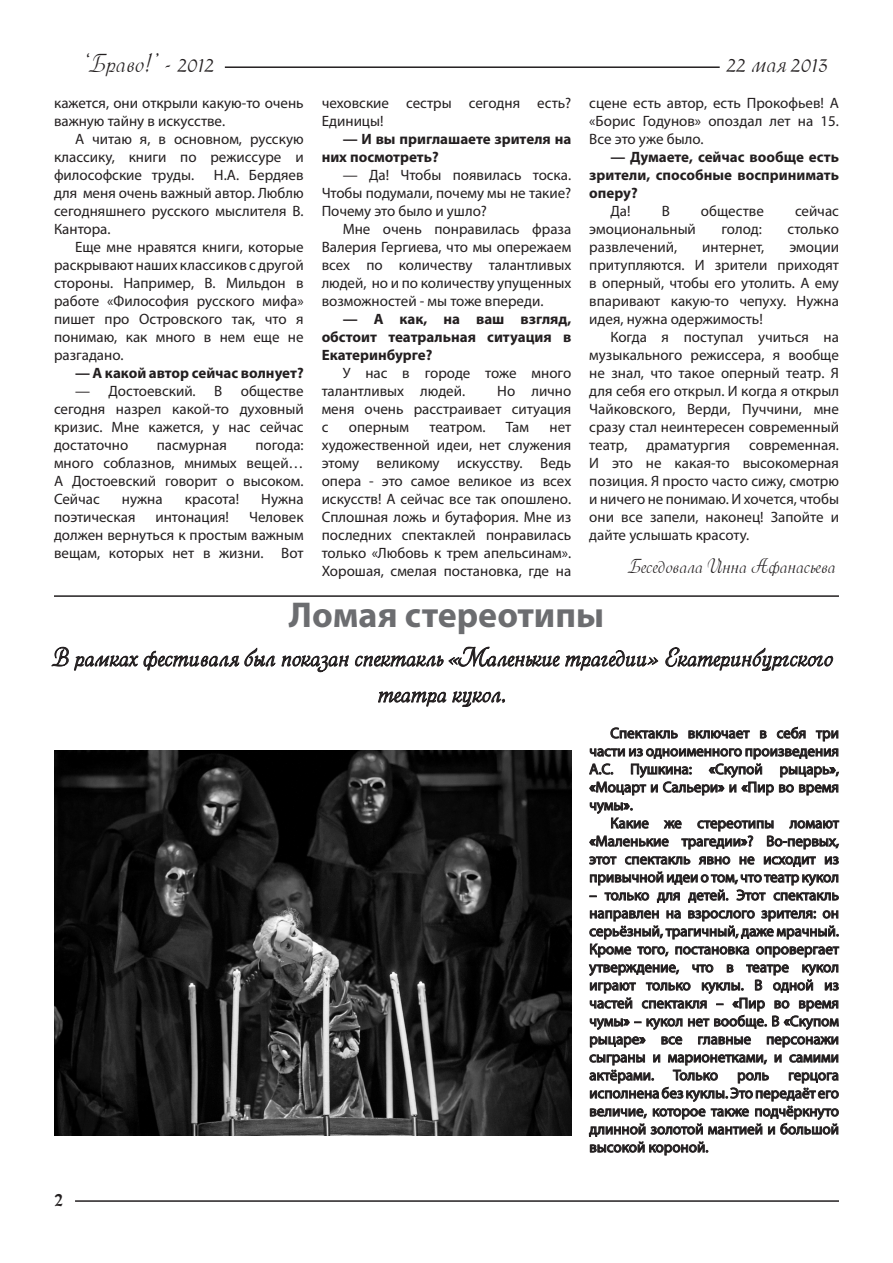
<style>
.page{position:relative;width:893px;height:1263px;background:#fff}
.page>*{position:absolute;margin:0;border:0;box-sizing:border-box;transform-origin:0 0}
.Main_Heading_2{font:700 36px "Myriad Pro";color:#6c6d70}
.Paragraph_-_without{font:27px/36px "Menuetscript";color:#231f20;text-align:center}
.Main_Heading_2-2{font:21px "Menuetscript";color:#231f20}
.t1{font:18px "Cyrillic Old";color:#231f20}
.Paragraph_-_with_ind{font:15px/18px "Myriad Pro";color:#231f20;text-align:justify}
.Paragraph_-_with_ind-2{font:700 15px/18px "Myriad Pro";color:#231f20;text-align:justify}
</style>
<div class="page">
<hr style="left:75px;top:1200px;width:764px;height:2px;background:#231f20">
<hr style="left:225px;top:66px;width:495px;height:2px;background:#231f20">
<hr style="left:54px;top:595px;width:785px;height:2px;background:#231f20">
<svg style="left:51px;top:646px;width:298px;height:26px"></svg>
<svg style="left:355px;top:646px;width:303px;height:25px"></svg>
<svg style="left:665px;top:647px;width:168px;height:24px"></svg>
<svg style="left:378px;top:691px;width:127px;height:16px"></svg>
<svg style="left:610px;top:727px;width:68px;height:12px"></svg>
<svg style="left:688px;top:730px;width:62px;height:9px"></svg>
<svg style="left:760px;top:730px;width:7px;height:9px"></svg>
<svg style="left:776px;top:726px;width:30px;height:13px"></svg>
<svg style="left:815px;top:730px;width:24px;height:12px"></svg>
<svg style="left:589px;top:748px;width:250px;height:48px"></svg>
<svg style="left:589px;top:802px;width:250px;height:48px"></svg>
<svg style="left:589px;top:856px;width:250px;height:47px"></svg>
<svg style="left:589px;top:910px;width:250px;height:48px"></svg>
<svg style="left:589px;top:964px;width:250px;height:66px"></svg>
<svg style="left:590px;top:1036px;width:56px;height:12px"></svg>
<svg style="left:661px;top:1036px;width:22px;height:9px"></svg>
<svg style="left:698px;top:1036px;width:53px;height:9px"></svg>
<svg style="left:766px;top:1036px;width:73px;height:12px"></svg>
<svg style="left:589px;top:1054px;width:250px;height:102px"></svg>
<img style="left:54px;top:751px;width:517px;height:384px">
<p class="Paragraph_-_without" style="left:88px;top:45px;width:132px">‘Браво!’ - 2012</p>
<p class="Paragraph_-_without" style="left:731px;top:45px;width:103px">22 мая 2013</p>
<p class="Paragraph_-_with_ind" style="left:322px;top:94px;width:251px">чеховские сестры сегодня есть?<br>Единицы!</p>
<p class="Paragraph_-_with_ind-2" style="left:322px;top:129px;width:251px;text-indent:21px">— И вы приглашаете зрителя на них посмотреть?</p>
<p class="Paragraph_-_with_ind" style="left:322px;top:166px;width:251px;text-indent:21px">— Да! Чтобы появилась тоска.<br>Чтобы подумали, почему мы не такие?<br>Почему это было и ушло?</p>
<p class="Paragraph_-_with_ind" style="left:322px;top:220px;width:251px;text-indent:21px">Мне очень понравилась фраза Валерия Гергиева, что мы опережаем всех по количеству талантливых людей, но и по количеству упущенных возможностей - мы тоже впереди.</p>
<p class="Paragraph_-_with_ind-2" style="left:322px;top:309px;width:251px;text-indent:21px">— А как, на ваш взгляд, обстоит театральная ситуация в Екатеринбурге?</p>
<p class="Paragraph_-_with_ind" style="left:322px;top:364px;width:251px;text-indent:21px">У нас в городе тоже много талантливых людей.</p>
<p class="Paragraph_-_with_ind" style="left:589px;top:94px;width:251px">сцене есть автор, есть Прокофьев! А «Борис Годунов» опоздал лет на 15.<br>Все это уже было.</p>
<p class="Paragraph_-_with_ind-2" style="left:589px;top:147px;width:251px;text-indent:21px">— Думаете, сейчас вообще есть зрители, способные воспринимать оперу?</p>
<p class="Paragraph_-_with_ind" style="left:610px;top:202px;width:22px">Да!</p>
<p class="Paragraph_-_with_ind" style="left:662px;top:202px;width:10px">В</p>
<p class="Paragraph_-_with_ind" style="left:701px;top:202px;width:64px">обществе</p>
<p class="Paragraph_-_with_ind" style="left:795px;top:202px;width:45px">сейчас</p>
<p class="Paragraph_-_with_ind" style="left:589px;top:220px;width:108px">эмоциональный</p>
<p class="Paragraph_-_with_ind" style="left:721px;top:220px;width:42px">голод:</p>
<p class="Paragraph_-_with_ind" style="left:787px;top:220px;width:53px">столько</p>
<p class="Paragraph_-_with_ind" style="left:589px;top:238px;width:90px">развлечений,</p>
<p class="Paragraph_-_with_ind" style="left:702px;top:238px;width:64px">интернет,</p>
<p class="Paragraph_-_with_ind" style="left:54px;top:94px;width:251px">кажется, они открыли какую-то очень важную тайну в искусстве.</p>
<p class="Paragraph_-_with_ind" style="left:54px;top:130px;width:251px;text-indent:21px">А читаю я, в основном, русскую классику, книги по режиссуре и философские труды.</p>
<p class="Paragraph_-_with_ind" style="left:54px;top:166px;width:251px;text-indent:160px">Н.А. Бердяев для меня очень важный автор. Люблю сегодняшнего русского мыслителя В.<br>Кантора.</p>
<p class="Paragraph_-_with_ind" style="left:54px;top:238px;width:251px;text-indent:21px">Еще мне нравятся книги, которые раскрывают наших классиков с другой стороны. Например, В. Мильдон в работе «Философия русского мифа» пишет про Островского так, что я понимаю, как много в нем еще не разгадано.</p>
<p class="Paragraph_-_with_ind-2" style="left:75px;top:363px;width:230px">— А какой автор сейчас волнует?</p>
<p class="Paragraph_-_with_ind" style="left:54px;top:382px;width:251px;text-indent:21px">— Достоевский. В обществе сегодня назрел какой-то духовный кризис. Мне кажется, у нас сейчас достаточно</p>
<p class="Paragraph_-_with_ind" style="left:589px;top:238px;width:251px;text-indent:200px">эмоции притупляются. И зрители приходят в оперный, чтобы его утолить. А ему впаривают какую-то чепуху. Нужна идея, нужна одержимость!</p>
<p class="Paragraph_-_with_ind" style="left:589px;top:328px;width:251px;text-indent:21px">Когда я поступал учиться на музыкального режиссера, я вообще не знал, что такое оперный театр. Я для себя его открыл. И когда я открыл Чайковского, Верди, Пуччини, мне сразу стал неинтересен современный театр,</p>
<p class="Paragraph_-_with_ind" style="left:322px;top:382px;width:251px;text-indent:176px">Но лично меня очень расстраивает ситуация с</p>
<p class="Paragraph_-_with_ind" style="left:349px;top:418px;width:62px">оперным</p>
<p class="Paragraph_-_with_ind" style="left:429px;top:418px;width:58px">театром.</p>
<p class="Paragraph_-_with_ind" style="left:506px;top:418px;width:25px">Там</p>
<p class="Paragraph_-_with_ind" style="left:322px;top:418px;width:251px;text-indent:228px">нет художественной идеи, нет служения этому великому искусству. Ведь опера - это самое великое из всех искусств! А сейчас все так опошлено.<br>Сплошная ложь и бутафория. Мне из последних спектаклей понравилась только «Любовь к трем апельсинам».<br>Хорошая, смелая постановка, где на</p>
<p class="Paragraph_-_with_ind" style="left:54px;top:436px;width:251px;text-indent:201px">погода: много соблазнов, мнимых вещей… А Достоевский говорит о высоком.<br>Сейчас</p>
<p class="Paragraph_-_with_ind" style="left:157px;top:436px;width:72px">пасмурная</p>
<p class="Paragraph_-_with_ind" style="left:589px;top:436px;width:251px;text-indent:160px">современная.<br>И это не какая-то высокомерная позиция. Я просто часто сижу, смотрю и ничего не понимаю. И хочется, чтобы они все запели, наконец! Запойте и дайте услышать красоту.</p>
<p class="Paragraph_-_with_ind" style="left:646px;top:436px;width:85px">драматургия</p>
<p class="Paragraph_-_with_ind" style="left:122px;top:490px;width:42px">нужна</p>
<p class="Paragraph_-_with_ind" style="left:185px;top:490px;width:56px">красота!</p>
<p class="Paragraph_-_with_ind" style="left:261px;top:490px;width:44px">Нужна</p>
<p class="Paragraph_-_with_ind" style="left:54px;top:508px;width:83px">поэтическая</p>
<p class="Paragraph_-_with_ind" style="left:156px;top:508px;width:75px">интонация!</p>
<p class="Paragraph_-_with_ind" style="left:54px;top:508px;width:251px;text-indent:195px">Человек должен вернуться к простым важным вещам, которых нет в жизни. Вот</p>
<p class="Main_Heading_2-2" style="left:631px;top:554px;width:210px">Беседовала Инна Афанасьева</p>
<p class="Main_Heading_2" style="left:289px;top:591px;width:317px">Ломая стереотипы</p>
<p class="Paragraph_-_without" style="left:56px;top:639px;width:782px">В рамках фестиваля был показан спектакль «Маленькие трагедии» Екатеринбургского театра кукол.</p>
<p class="Paragraph_-_with_ind" style="left:589px;top:724px;width:251px;text-indent:21px">Спектакль включает в себя три части из одноименного произведения А.С. Пушкина: «Скупой рыцарь», «Моцарт и Сальери» и «Пир во время чумы».</p>
<p class="Paragraph_-_with_ind" style="left:589px;top:814px;width:251px;text-indent:21px">Какие же стереотипы ломают «Маленькие трагедии»? Во-первых, этот спектакль явно не исходит из привычной идеи о том, что театр кукол</p>
<p class="Paragraph_-_with_ind" style="left:589px;top:886px;width:251px">– только для детей. Этот спектакль направлен на взрослого зрителя: он серьёзный, трагичный, даже мрачный.<br>Кроме того, постановка опровергает утверждение, что в театре кукол играют только куклы. В одной из частей спектакля – «Пир во время чумы» – кукол нет вообще. В «Скупом рыцаре» все главные персонажи сыграны и марионетками, и самими актёрами.</p>
<p class="Paragraph_-_with_ind" style="left:673px;top:1066px;width:46px">Только</p>
<p class="Paragraph_-_with_ind" style="left:737px;top:1066px;width:33px">роль</p>
<p class="Paragraph_-_with_ind" style="left:589px;top:1066px;width:251px;text-indent:199px">герцога исполнена без куклы. Это передаёт его величие, которое также подчёркнуто длинной золотой мантией и большой высокой короной.</p>
<p class="t1" style="left:54px;top:1190px;width:11px">2</p>
</div>
